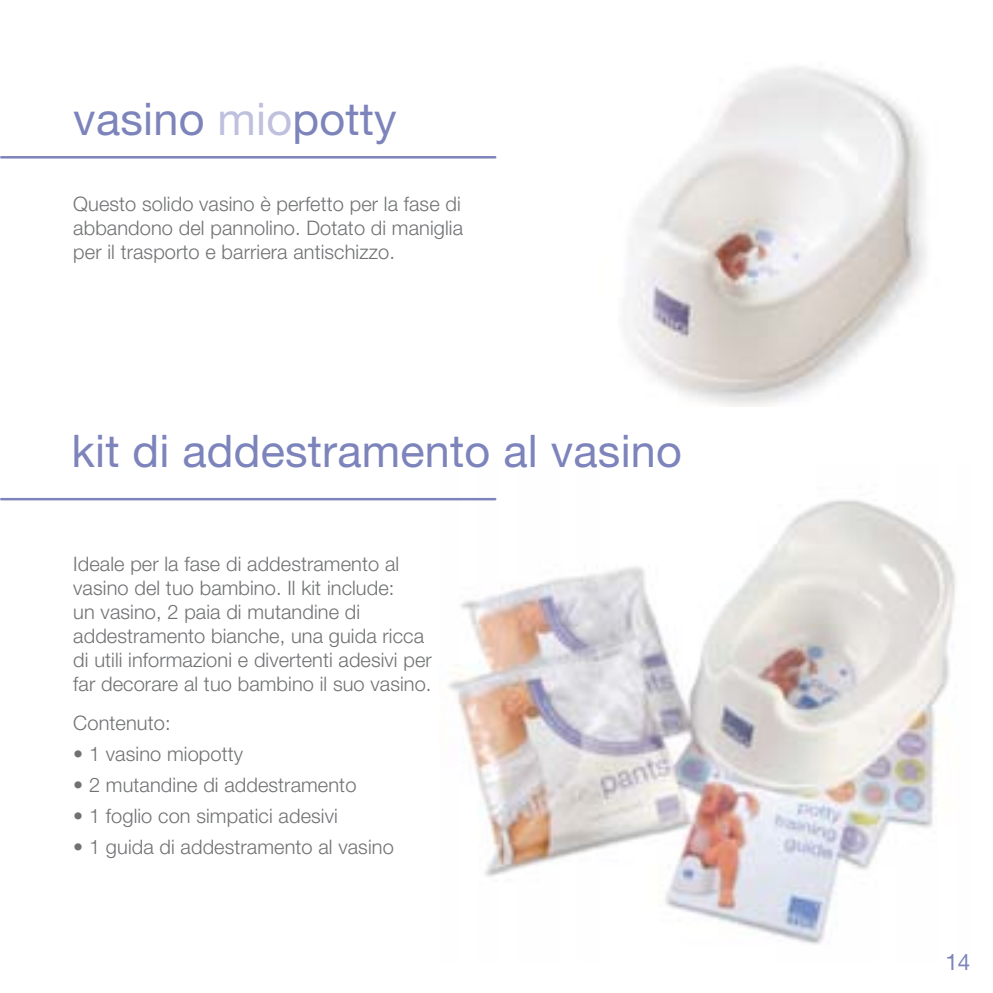
<style>
.page{position:relative;width:993px;height:993px;background:#fff}
.page>*{position:absolute;margin:0;border:0;box-sizing:border-box;transform-origin:0 0}
.t1{font:45px "Helvetica Neue";letter-spacing:.005em;color:#7c84bb}
.t2{font:22.5px "Helvetica Neue";color:#7c84bb}
.t3{font:300 20px/24px "Helvetica Neue";letter-spacing:.005em;color:#707173}
.s1{color:#bfc0de}
</style>
<div class="page">
<img style="left:626px;top:67px;width:300px;height:339px">
<img style="left:439px;top:498px;width:518px;height:447px">
<hr style="left:1px;top:497px;width:494px;height:3px;background:#7c84bb">
<hr style="left:1px;top:156px;width:494px;height:2px;background:#7c84bb">
<h1 class="t1" style="left:73px;top:92px;width:325px">vasino <span class="s1">mio</span>potty</h1>
<p class="t3" style="left:73px;top:191px;width:391px;text-align:justify">Questo solido vasino è perfetto per la fase di abbandono del pannolino. Dotato di maniglia per il trasporto e barriera antischizzo.</p>
<h1 class="t1" style="left:71px;top:424px;width:612px">kit di addestramento al vasino</h1>
<p class="t3" style="left:73px;top:551px;width:360px">Ideale per la fase di addestramento al vasino del tuo bambino. Il kit include:<br>un vasino, 2 paia di mutandine di addestramento bianche, una guida ricca di utili informazioni e divertenti adesivi per far decorare al tuo bambino il suo vasino.</p>
<p class="t3" style="left:73px;top:709px;width:99px">Contenuto:</p>
<p class="t3" style="left:73px;top:741px;width:171px">• 1 vasino miopotty</p>
<p class="t3" style="left:73px;top:772px;width:284px">• 2 mutandine di addestramento</p>
<p class="t3" style="left:73px;top:803px;width:266px">• 1 foglio con simpatici adesivi</p>
<p class="t3" style="left:73px;top:834px;width:322px">• 1 guida di addestramento al vasino</p>
<p class="t2" style="left:945px;top:948px;width:27px">14</p>
</div>
